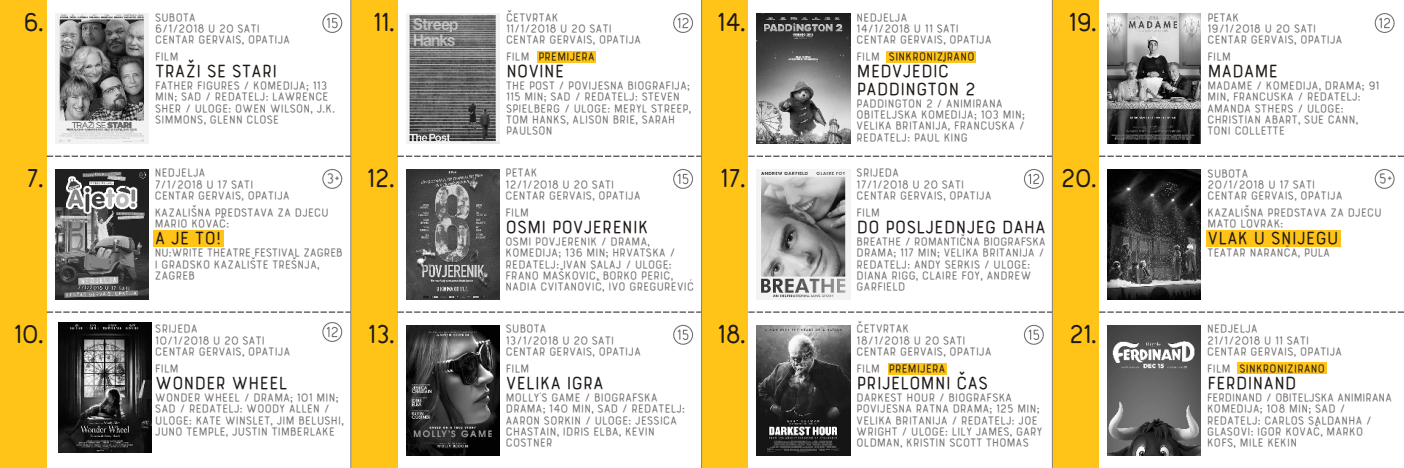
<style>
.page{position:relative;width:1404px;height:468px;background:#fff}
.page>*{position:absolute;margin:0;border:0;box-sizing:border-box;transform-origin:0 0}
.t1{font:700 30px "Bourton Line";letter-spacing:-.11em;color:#1f1a17}
.t2{font:700 21px/17.7px "Bourton Line";letter-spacing:-.075em;color:#1f1a17}
.t3{font:700 16.8px "Bourton Line";color:#737070}
.t4{font:700 13.5px/11.4px "Bourton Line";letter-spacing:-.075em;color:#737070}
.t5{font:700 13.5px "Bourton Line";letter-spacing:-.075em;color:#1f1a17}
.s1{color:#737070}
</style>
<div class="page">
<img style="left:1108px;top:169px;width:93px;height:130px">
<div style="left:537px;top:51px;width:59px;height:12px;background:#ffc417"></div>
<div style="left:888px;top:363px;width:59px;height:12px;background:#ffc417"></div>
<div style="left:1206px;top:230px;width:135px;height:17px;background:#ffc417"></div>
<div style="left:887px;top:51px;width:89px;height:12px;background:#ffc417"></div>
<div style="left:153px;top:230px;width:71px;height:17px;background:#ffc417"></div>
<div style="left:0;top:0;width:47px;height:468px;background:#ffc417"></div>
<div style="left:351px;top:0;width:47px;height:468px;background:#ffc417"></div>
<div style="left:702px;top:0;width:46px;height:468px;background:#ffc417"></div>
<div style="left:1052px;top:0;width:47px;height:468px;background:#ffc417"></div>
<svg style="left:47px;top:312px;width:304px;height:1px"></svg>
<svg style="left:398px;top:312px;width:303px;height:1px"></svg>
<svg style="left:748px;top:312px;width:304px;height:1px"></svg>
<svg style="left:1099px;top:312px;width:305px;height:1px"></svg>
<svg style="left:47px;top:156px;width:304px;height:1px"></svg>
<svg style="left:398px;top:156px;width:303px;height:1px"></svg>
<svg style="left:748px;top:156px;width:304px;height:1px"></svg>
<svg style="left:1099px;top:156px;width:305px;height:1px"></svg>
<svg style="left:322px;top:322px;width:20px;height:20px"></svg>
<svg style="left:673px;top:13px;width:20px;height:20px"></svg>
<svg style="left:1024px;top:169px;width:20px;height:20px"></svg>
<svg style="left:322px;top:13px;width:20px;height:20px"></svg>
<svg style="left:673px;top:325px;width:20px;height:20px"></svg>
<hr style="left:351px;top:0;width:1px;height:468px;background:#828282">
<hr style="left:1052px;top:0;width:1px;height:468px;background:#828282">
<hr style="left:701px;top:0;width:1px;height:468px;background:#828282">
<svg style="left:673px;top:169px;width:20px;height:20px"></svg>
<svg style="left:322px;top:169px;width:20px;height:20px"></svg>
<svg style="left:1024px;top:325px;width:20px;height:20px"></svg>
<svg style="left:1375px;top:13px;width:20px;height:20px"></svg>
<svg style="left:1375px;top:169px;width:20px;height:20px"></svg>
<img style="left:55px;top:13px;width:93px;height:130px">
<img style="left:55px;top:169px;width:93px;height:130px">
<img style="left:58px;top:322px;width:93px;height:130px">
<img style="left:406px;top:13px;width:93px;height:130px">
<img style="left:406px;top:169px;width:93px;height:130px">
<img style="left:406px;top:325px;width:93px;height:130px">
<img style="left:757px;top:13px;width:93px;height:130px">
<img style="left:757px;top:169px;width:93px;height:130px">
<img style="left:757px;top:325px;width:93px;height:130px">
<img style="left:1108px;top:13px;width:93px;height:130px">
<img style="left:1108px;top:325px;width:93px;height:130px">
<div style="left:1237px;top:362px;width:89px;height:12px;background:#ffc417"></div>
<h1 class="t1" style="left:22px;top:10px;width:25px">6.</h1>
<h1 class="t1" style="left:25px;top:166px;width:22px">7.</h1>
<p class="t4" style="left:154px;top:13px;width:138px">SUBOTA<br>6/1/2018 U 20 SATI<br>CENTAR GERVAIS, OPATIJA</p>
<p class="t4" style="left:154px;top:52px;width:26px">FILM</p>
<h2 class="t2" style="left:154px;top:64px;width:125px">TRAŽI SE STARI</h2>
<p class="t4" style="left:154px;top:81px;width:183px">FATHER FIGURES / KOMEDIJA; 113<br>MIN; SAD / REDATELJ: LAWRENCE<br>SHER / ULOGE: OWEN WILSON, J.K.<br>SIMMONS, GLENN CLOSE</p>
<p class="t4" style="left:505px;top:13px;width:138px">ÈETVRTAK<br>11/1/2018 U 20 SATI<br>CENTAR GERVAIS, OPATIJA</p>
<p class="t5" style="left:505px;top:51px;width:92px"><span class="s1">FILM</span> PREMIJERA</p>
<h2 class="t2" style="left:505px;top:64px;width:61px">NOVINE</h2>
<p class="t4" style="left:505px;top:81px;width:188px">THE POST / POVIJESNA BIOGRAFIJA;<br>115 MIN; SAD / REDATELJ: STEVEN<br>SPIELBERG / ULOGE: MERYL STREEP,<br>TOM HANKS, ALISON BRIE, SARAH<br>PAULSON</p>
<p class="t4" style="left:856px;top:13px;width:138px">NEDJELJA<br>14/1/2018 U 11 SATI<br>CENTAR GERVAIS, OPATIJA</p>
<p class="t5" style="left:856px;top:51px;width:121px"><span class="s1">FILM</span> SINKRONIZIRANO</p>
<h2 class="t2" style="left:856px;top:64px;width:122px">MEDVJEDIÆ<br>PADDINGTON 2</h2>
<p class="t4" style="left:856px;top:99px;width:171px">PADDINGTON 2 / ANIMIRANA<br>OBITELJSKA KOMEDIJA; 103 MIN;<br>VELIKA BRITANIJA, FRANCUSKA /<br>REDATELJ: PAUL KING</p>
<h1 class="t1" style="left:372px;top:10px;width:26px">11.</h1>
<h1 class="t1" style="left:716px;top:10px;width:33px">14.</h1>
<h1 class="t1" style="left:1067px;top:10px;width:33px">19.</h1>
<p class="t4" style="left:1207px;top:13px;width:138px">PETAK<br>19/1/2018 U 20 SATI<br>CENTAR GERVAIS, OPATIJA</p>
<p class="t4" style="left:1207px;top:52px;width:26px">FILM</p>
<h2 class="t2" style="left:1207px;top:64px;width:74px">MADAME</h2>
<p class="t4" style="left:1207px;top:81px;width:175px">MADAME / KOMEDIJA, DRAMA; 91<br>MIN, FRANCUSKA / REDATELJ:<br>AMANDA STHERS / ULOGE:<br>CHRISTIAN ABART, SUE CANN,<br>TONI COLLETTE</p>
<p class="t4" style="left:505px;top:169px;width:138px">PETAK<br>12/1/2018 U 20 SATI<br>CENTAR GERVAIS, OPATIJA</p>
<p class="t4" style="left:505px;top:208px;width:26px">FILM</p>
<h2 class="t2" style="left:505px;top:220px;width:146px">OSMI POVJERENIK</h2>
<p class="t4" style="left:505px;top:237px;width:191px">OSMI POVJERENIK / DRAMA,<br>KOMEDIJA; 136 MIN; HRVATSKA /<br>REDATELJ: IVAN SALAJ / ULOGE:<br>FRANO MAŠKOVIÆ, BORKO PERIÆ,<br>NADIA CVITANOVIÆ, IVO GREGUREVIÆ</p>
<p class="t4" style="left:1207px;top:169px;width:138px">SUBOTA<br>20/1/2018 U 17 SATI<br>CENTAR GERVAIS, OPATIJA</p>
<p class="t4" style="left:1207px;top:208px;width:177px">KAZALIŠNA PREDSTAVA ZA DJECU<br>MATO LOVRAK:</p>
<h2 class="t2" style="left:1207px;top:231px;width:134px">VLAK U SNIJEGU</h2>
<p class="t4" style="left:1207px;top:249px;width:125px">TEATAR NARANÈA, PULA</p>
<p class="t4" style="left:856px;top:169px;width:138px">SRIJEDA<br>17/1/2018 U 20 SATI<br>CENTAR GERVAIS, OPATIJA</p>
<p class="t4" style="left:856px;top:208px;width:26px">FILM</p>
<h2 class="t2" style="left:856px;top:220px;width:192px">DO POSLJEDNJEG DAHA</h2>
<p class="t4" style="left:856px;top:237px;width:192px">BREATHE / ROMANTIÈNA BIOGRAFSKA<br>DRAMA; 117 MIN; VELIKA BRITANIJA /<br>REDATELJ: ANDY SERKIS / ULOGE:<br>DIANA RIGG, CLAIRE FOY, ANDREW<br>GARFIELD</p>
<p class="t4" style="left:154px;top:169px;width:138px">NEDJELJA<br>7/1/2018 U 17 SATI<br>CENTAR GERVAIS, OPATIJA</p>
<p class="t4" style="left:154px;top:208px;width:177px">KAZALIŠNA PREDSTAVA ZA DJECU<br>MARIO KOVAÈ:</p>
<h2 class="t2" style="left:154px;top:231px;width:70px">A JE TO!</h2>
<p class="t4" style="left:154px;top:248px;width:191px">NU:WRITE THEATRE FESTIVAL ZAGREB<br>I GRADSKO KAZALIŠTE TREŠNJA,<br>ZAGREB</p>
<h1 class="t1" style="left:365px;top:166px;width:33px">12.</h1>
<h1 class="t1" style="left:719px;top:166px;width:30px">17.</h1>
<h1 class="t1" style="left:1059px;top:166px;width:41px">20.</h1>
<p class="t3" style="left:325px;top:172px;width:17px">3+</p>
<p class="t3" style="left:1378px;top:172px;width:17px">5+</p>
<p class="t4" style="left:856px;top:325px;width:138px">ÈETVRTAK<br>18/1/2018 U 20 SATI<br>CENTAR GERVAIS, OPATIJA</p>
<p class="t5" style="left:856px;top:363px;width:92px"><span class="s1">FILM</span> PREMIJERA</p>
<h2 class="t2" style="left:856px;top:376px;width:134px">PRIJELOMNI ÈAS</h2>
<p class="t4" style="left:856px;top:393px;width:189px">DARKEST HOUR / BIOGRAFSKA<br>POVIJESNA RATNA DRAMA; 125 MIN;<br>VELIKA BRITANIJA / REDATELJ: JOE<br>WRIGHT / ULOGE: LILY JAMES, GARY<br>OLDMAN, KRISTIN SCOTT THOMAS</p>
<p class="t4" style="left:505px;top:325px;width:138px">SUBOTA<br>13/1/2018 U 20 SATI<br>CENTAR GERVAIS, OPATIJA</p>
<p class="t4" style="left:505px;top:364px;width:26px">FILM</p>
<h2 class="t2" style="left:505px;top:376px;width:101px">VELIKA IGRA</h2>
<p class="t4" style="left:505px;top:393px;width:182px">MOLLY'S GAME / BIOGRAFSKA<br>DRAMA; 140 MIN, SAD / REDATELJ:<br>AARON SORKIN / ULOGE: JESSICA<br>CHASTAIN, IDRIS ELBA, KEVIN<br>COSTNER</p>
<h1 class="t1" style="left:12px;top:322px;width:35px">10.</h1>
<h1 class="t1" style="left:366px;top:322px;width:32px">13.</h1>
<h1 class="t1" style="left:716px;top:322px;width:33px">18.</h1>
<h1 class="t1" style="left:1067px;top:322px;width:33px">21.</h1>
<p class="t4" style="left:155px;top:325px;width:138px">SRIJEDA<br>10/1/2018 U 20 SATI<br>CENTAR GERVAIS, OPATIJA</p>
<p class="t4" style="left:155px;top:364px;width:26px">FILM</p>
<h2 class="t2" style="left:155px;top:376px;width:135px">WONDER WHEEL</h2>
<p class="t4" style="left:155px;top:393px;width:191px">WONDER WHEEL / DRAMA; 101 MIN;<br>SAD / REDATELJ: WOODY ALLEN /<br>ULOGE: KATE WINSLET, JIM BELUSHI,<br>JUNO TEMPLE, JUSTIN TIMBERLAKE</p>
<p class="t4" style="left:1206px;top:325px;width:138px">NEDJELJA<br>21/1/2018 U 11 SATI<br>CENTAR GERVAIS, OPATIJA</p>
<h2 class="t2" style="left:1206px;top:376px;width:93px">FERDINAND</h2>
<p class="t4" style="left:1206px;top:393px;width:187px">FERDINAND / OBITELJSKA ANIMIRANA<br>KOMEDIJA; 108 MIN; SAD /<br>REDATELJ: CARLOS SALDANHA /<br>GLASOVI: IGOR KOVAÈ, MARKO<br>KOFS, MILE KEKIN</p>
<p class="t5" style="left:1206px;top:363px;width:121px"><span class="s1">FILM</span> SINKRONIZIRANO</p>
</div>
